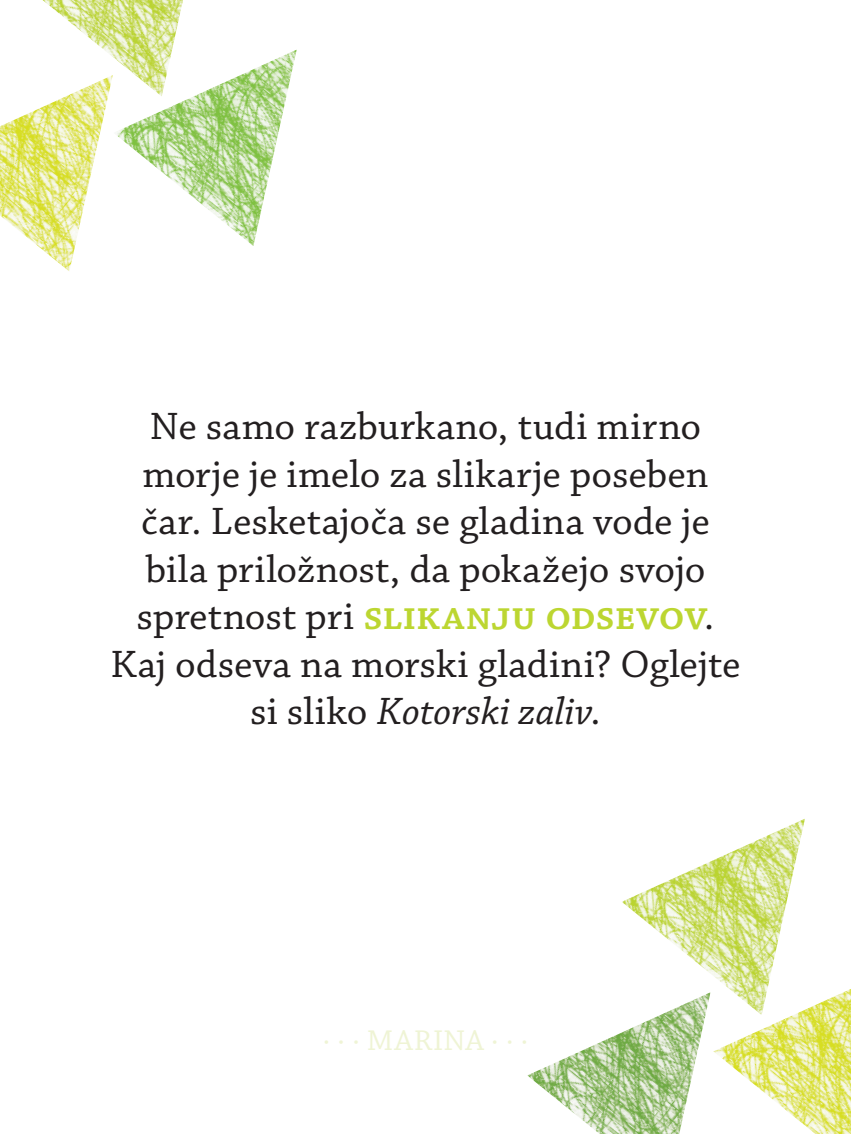
<style>
.page{position:relative;width:851px;height:1134px;background:#fff}
.page>*{position:absolute;margin:0;border:0;box-sizing:border-box;transform-origin:0 0}
.t1{font:40px/47.5px "Chaparral Pro Capt";color:#231f20}
.t2{font:40px "Chaparral Pro Semibold Capt";letter-spacing:-.005em;color:#bcd631}
.t3{font:40px "Chaparral Pro It Capt";letter-spacing:-.005em;color:#231f20}
.t4{font:30px "Chaparral Pro Capt";letter-spacing:.025em;color:#eff4d5}
.s1{font-family:"Chaparral Pro Capt";color:#231f20}
.s2{font-family:"Chaparral Pro Capt"}
</style>
<div class="page">
<svg style="left:0;top:0;width:297px;height:271px"></svg>
<img style="left:113px;top:50px;width:184px;height:196px">
<svg style="left:527px;top:819px;width:278px;height:315px"></svg>
<img style="left:713px;top:989px;width:137px;height:145px">
<p class="t1" style="left:141px;top:404px;width:570px">Ne samo razburkano, tudi mirno morje je imelo za slikarje poseben čar. Lesketajoča se gladina vode je bila priložnost, da pokažejo svojo</p>
<p class="t2" style="left:136px;top:593px;width:579px"><span class="s1">spretnost pri</span> slikanju odsevov<span class="s1">.</span></p>
<p class="t1" style="left:110px;top:642px;width:631px">Kaj odseva na morski gladini? Oglejte</p>
<p class="t3" style="left:250px;top:689px;width:352px"><span class="s2">si sliko</span> Kotorski zaliv<span class="s2">.</span></p>
<p class="t4" style="left:322px;top:1023px;width:208px">· · · MARINA ···</p>
</div>
